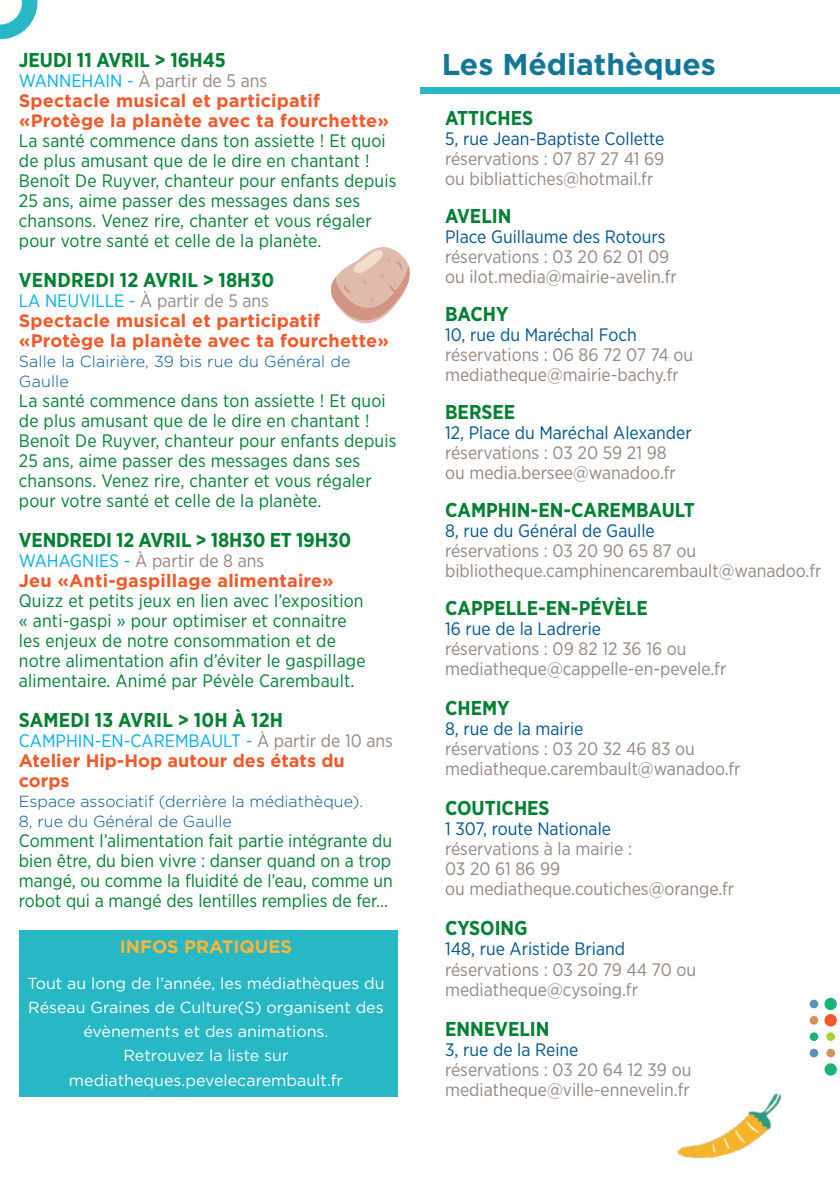
<style>
.page{position:relative;width:840px;height:1191px;background:#fff}
.page>*{position:absolute;margin:0;border:0;box-sizing:border-box;transform-origin:0 0}
.t1{font:700 30px "Gotham";color:#127699}
.t2{font:700 20px "Gotham Narrow";color:#008032}
.t3{font:18px/20px "Gotham Narrow";letter-spacing:.01em;color:#008032}
.t4{font:18px/20px "Gotham Narrow";color:#948780}
.t5{font:18px "Gotham Narrow";color:#005590}
.t6{font:700 18px/20px "Gotham";letter-spacing:.01em;color:#f1592a}
.t7{font:18px "Gotham Narrow";color:#00aeef}
.t8{font:700 18px "Gotham";color:#fcb439}
.t9{font:16px "Gotham";color:#fff}
.t10{font:300 16px/20px "Gotham";color:#005590}
.s1{color:#00aeef}
.s2{color:#948780}
</style>
<div class="page">
<div style="left:809px;top:999px;width:8px;height:9px;background:#5893b5;border-radius:50%"></div>
<div style="left:824px;top:997px;width:12px;height:13px;background:#1bb276;border-radius:50%"></div>
<div style="left:809px;top:1016px;width:8px;height:8px;background:#d3915b;border-radius:50%"></div>
<div style="left:824px;top:1014px;width:12px;height:12px;background:#f15929;border-radius:50%"></div>
<div style="left:824px;top:1063px;width:12px;height:12px;background:#1bb276;border-radius:50%"></div>
<div style="left:809px;top:1032px;width:8px;height:9px;background:#1bb276;border-radius:50%"></div>
<svg style="left:825px;top:1032px;width:9px;height:9px"></svg>
<div style="left:809px;top:1048px;width:8px;height:9px;background:#5893b5;border-radius:50%"></div>
<svg style="left:825px;top:1048px;width:9px;height:9px"></svg>
<div style="left:420px;top:87px;width:419px;height:7px;background:#28b7c4"></div>
<div style="left:19px;top:930px;width:378px;height:166px;background:#28b7c4"></div>
<svg style="left:0;top:0;width:37px;height:39px"></svg>
<svg style="left:331px;top:247px;width:78px;height:76px"></svg>
<img style="left:677px;top:1093px;width:104px;height:66px">
<p class="t2" style="left:19px;top:47px;width:208px">JEUDI 11 AVRIL &gt; 16H45</p>
<p class="t4" style="left:19px;top:70px;width:250px"><span class="s1">WANNEHAIN -</span> À partir de 5 ans</p>
<p class="t6" style="left:19px;top:91px;width:371px">Spectacle musical et participatif «Protège la planète avec ta fourchette»</p>
<p class="t3" style="left:19px;top:130px;width:368px">La santé commence dans ton assiette ! Et quoi de plus amusant que de le dire en chantant !</p>
<p class="t3" style="left:19px;top:170px;width:379px">Benoît De Ruyver, chanteur pour enfants depuis 25 ans, aime passer des messages dans ses chansons. Venez rire, chanter et vous régaler pour votre santé et celle de la planète.</p>
<p class="t2" style="left:19px;top:267px;width:256px">VENDREDI 12 AVRIL &gt; 18H30</p>
<p class="t4" style="left:19px;top:290px;width:251px"><span class="s1">LA NEUVILLE -</span> À partir de 5 ans</p>
<p class="t6" style="left:19px;top:311px;width:371px">Spectacle musical et participatif «Protège la planète avec ta fourchette»</p>
<p class="t10" style="left:19px;top:351px;width:333px">Salle la Clairière, 39 bis rue du Général de<br>Gaulle</p>
<p class="t3" style="left:19px;top:390px;width:368px">La santé commence dans ton assiette ! Et quoi de plus amusant que de le dire en chantant !</p>
<p class="t3" style="left:19px;top:430px;width:379px">Benoît De Ruyver, chanteur pour enfants depuis 25 ans, aime passer des messages dans ses chansons. Venez rire, chanter et vous régaler pour votre santé et celle de la planète.</p>
<p class="t2" style="left:19px;top:527px;width:333px">VENDREDI 12 AVRIL &gt; 18H30 ET 19H30</p>
<p class="t4" style="left:19px;top:550px;width:247px"><span class="s1">WAHAGNIES -</span> À partir de 8 ans</p>
<p class="t6" style="left:19px;top:571px;width:316px">Jeu «Anti-gaspillage alimentaire»</p>
<p class="t3" style="left:19px;top:590px;width:348px">Quizz et petits jeux en lien avec l’exposition « anti-gaspi » pour optimiser et connaitre les enjeux de notre consommation et de notre alimentation afin d’éviter le gaspillage alimentaire. Animé par Pévèle Carembault.</p>
<p class="t2" style="left:19px;top:707px;width:265px">SAMEDI 13 AVRIL &gt; 10H À 12H</p>
<p class="t7" style="left:19px;top:730px;width:375px">CAMPHIN-EN-CAREMBAULT - <span class="s2">À partir de 10 ans</span></p>
<p class="t6" style="left:19px;top:751px;width:327px">Atelier Hip-Hop autour des états du corps</p>
<p class="t10" style="left:19px;top:791px;width:345px">Espace associatif (derrière la médiathèque).<br>8, rue du Général de Gaulle</p>
<p class="t3" style="left:19px;top:830px;width:375px;text-align:justify">Comment l’alimentation fait partie intégrante du bien être, du bien vivre : danser quand on a trop mangé, ou comme la fluidité de l’eau, comme un robot qui a mangé des lentilles remplies de fer…</p>
<p class="t8" style="left:120px;top:935px;width:174px">INFOS PRATIQUES</p>
<p class="t9" style="left:27px;top:973px;width:358px">Tout au long de l’année, les médiathèques du</p>
<p class="t9" style="left:28px;top:997px;width:357px">Réseau Graines de Culture(S) organisent des</p>
<p class="t9" style="left:83px;top:1021px;width:246px">évènements et des animations.</p>
<p class="t9" style="left:123px;top:1045px;width:166px">Retrouvez la liste sur</p>
<p class="t9" style="left:69px;top:1069px;width:275px">mediatheques.pevelecarembault.fr</p>
<p class="t1" style="left:441px;top:45px;width:275px">Les Médiathèques</p>
<p class="t2" style="left:445px;top:105px;width:89px">ATTICHES</p>
<p class="t5" style="left:445px;top:128px;width:221px">5, rue Jean-Baptiste Collette</p>
<p class="t4" style="left:445px;top:148px;width:221px">réservations : 07 87 27 41 69</p>
<p class="t4" style="left:445px;top:168px;width:210px">ou bibliattiches@hotmail.fr</p>
<p class="t2" style="left:445px;top:203px;width:68px">AVELIN</p>
<p class="t5" style="left:445px;top:226px;width:222px">Place Guillaume des Rotours</p>
<p class="t4" style="left:445px;top:246px;width:233px">réservations : 03 20 62 01 09 ou ilot.media@mairie-avelin.fr</p>
<p class="t2" style="left:445px;top:301px;width:65px">BACHY</p>
<p class="t5" style="left:445px;top:324px;width:193px">10, rue du Maréchal Foch</p>
<p class="t4" style="left:445px;top:344px;width:249px">réservations : 06 86 72 07 74 ou</p>
<p class="t4" style="left:445px;top:364px;width:235px">mediatheque@mairie-bachy.fr</p>
<p class="t2" style="left:445px;top:399px;width:72px">BERSEE</p>
<p class="t5" style="left:445px;top:422px;width:248px">12, Place du Maréchal Alexander</p>
<p class="t4" style="left:445px;top:442px;width:223px">réservations : 03 20 59 21 98</p>
<p class="t4" style="left:445px;top:462px;width:232px">ou media.bersee@wanadoo.fr</p>
<p class="t2" style="left:445px;top:497px;width:251px">CAMPHIN-EN-CAREMBAULT</p>
<p class="t5" style="left:445px;top:520px;width:211px">8, rue du Général de Gaulle</p>
<p class="t4" style="left:445px;top:540px;width:252px">réservations : 03 20 90 65 87 ou</p>
<p class="t4" style="left:445px;top:560px;width:377px">bibliotheque.camphinencarembault@wanadoo.fr</p>
<p class="t2" style="left:445px;top:595px;width:204px">CAPPELLE-EN-PÉVÈLE</p>
<p class="t5" style="left:445px;top:618px;width:157px">16 rue de la Ladrerie</p>
<p class="t4" style="left:445px;top:638px;width:243px">réservations : 09 82 12 36 16 ou</p>
<p class="t4" style="left:445px;top:658px;width:282px">mediatheque@cappelle-en-pevele.fr</p>
<p class="t2" style="left:445px;top:695px;width:66px">CHEMY</p>
<p class="t5" style="left:445px;top:718px;width:140px">8, rue de la mairie</p>
<p class="t4" style="left:445px;top:738px;width:251px">réservations : 03 20 32 46 83 ou</p>
<p class="t4" style="left:445px;top:758px;width:297px">mediatheque.carembault@wanadoo.fr</p>
<p class="t2" style="left:445px;top:795px;width:106px">COUTICHES</p>
<p class="t5" style="left:445px;top:818px;width:167px">1 307, route Nationale</p>
<p class="t4" style="left:445px;top:838px;width:188px">réservations à la mairie :</p>
<p class="t4" style="left:445px;top:858px;width:117px">03 20 61 86 99</p>
<p class="t4" style="left:445px;top:878px;width:290px">ou mediatheque.coutiches@orange.fr</p>
<p class="t2" style="left:445px;top:915px;width:84px">CYSOING</p>
<p class="t5" style="left:445px;top:938px;width:181px">148, rue Aristide Briand</p>
<p class="t4" style="left:445px;top:958px;width:252px">réservations : 03 20 79 44 70 ou</p>
<p class="t4" style="left:445px;top:978px;width:194px">mediatheque@cysoing.fr</p>
<p class="t2" style="left:445px;top:1015px;width:106px">ENNEVELIN</p>
<p class="t5" style="left:445px;top:1038px;width:135px">3, rue de la Reine</p>
<p class="t4" style="left:445px;top:1058px;width:248px">réservations : 03 20 64 12 39 ou</p>
<p class="t4" style="left:445px;top:1078px;width:246px">mediatheque@ville-ennevelin.fr</p>
</div>
